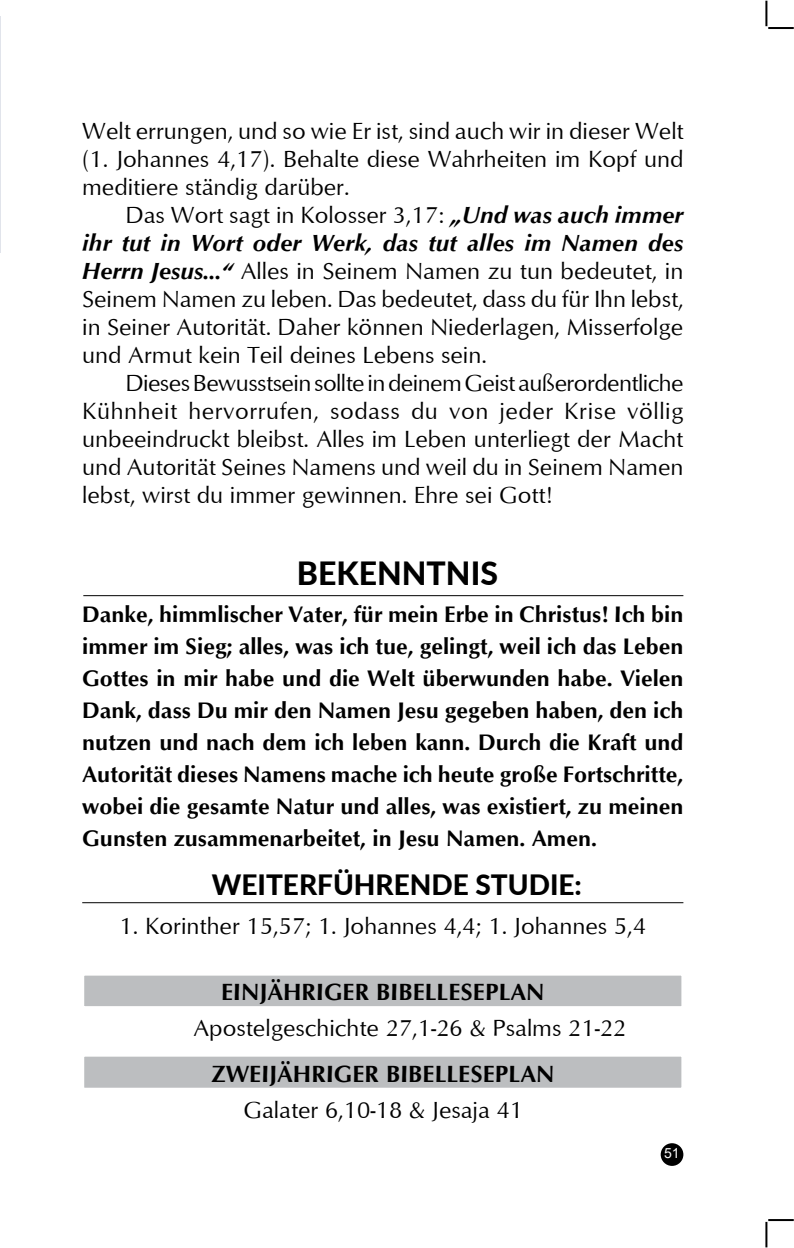
<style>
.page{position:relative;width:794px;height:1248px;background:#fff}
.page>*{position:absolute;margin:0;border:0;box-sizing:border-box;transform-origin:0 0}
.t1{font:900 32px "Lato";color:#000}
.t2{font:900 28px "Lato";color:#000}
.t3{font:24px/28px "Optimum";color:#000;text-align:justify}
.t4{font:700 24px "Optimum";color:#000}
.t5{font:700 23px/32px "Optimum";color:#000;text-align:justify}
.t6{font:14px "Arial";color:#fff}
.s1{font-weight:700;font-style:italic}
</style>
<div class="page">
<div style="left:660px;top:1143px;width:23px;height:22px;background:#000;border-radius:50%"></div>
<hr style="left:768px;top:27px;width:25px;height:2px;background:#000">
<hr style="left:765px;top:1px;width:2px;height:25px;background:#000">
<hr style="left:768px;top:1218px;width:25px;height:2px;background:#000">
<hr style="left:765px;top:1221px;width:2px;height:26px;background:#000">
<div style="left:82px;top:973px;width:601px;height:35px;background:#bcbec0;border:2px solid #fff"></div>
<div style="left:82px;top:1054px;width:601px;height:35px;background:#bcbec0;border:2px solid #fff"></div>
<hr style="left:82px;top:902px;width:601px;height:1px;background:#000">
<hr style="left:83px;top:595px;width:600px;height:1px;background:#000">
<img style="left:0;top:16px;width:1px;height:237px">
<p class="t3" style="left:82px;top:116px;width:603px">Welt errungen, und so wie Er ist, sind auch wir in dieser Welt (1. Johannes 4,17). Behalte diese Wahrheiten im Kopf und meditiere ständig darüber.</p>
<p class="t3" style="left:82px;top:200px;width:603px;text-indent:43px">Das Wort sagt in Kolosser 3,17: <span class="s1">„Und was auch immer ihr tut in Wort oder Werk, das tut alles im Namen des Herrn Jesus…“</span> Alles in Seinem Namen zu tun bedeutet, in Seinem Namen zu leben. Das bedeutet, dass du für Ihn lebst, in Seiner Autorität. Daher können Niederlagen, Misserfolge und Armut kein Teil deines Lebens sein.</p>
<p class="t3" style="left:82px;top:368px;width:603px;text-indent:43px">Dieses Bewusstsein sollte in deinem Geist außerordentliche Kühnheit hervorrufen, sodass du von jeder Krise völlig unbeeindruckt bleibst. Alles im Leben unterliegt der Macht und Autorität Seines Namens und weil du in Seinem Namen lebst, wirst du immer gewinnen. Ehre sei Gott!</p>
<h1 class="t1" style="left:297px;top:550px;width:203px">BEKENNTNIS</h1>
<p class="t5" style="left:82px;top:598px;width:603px">Danke, himmlischer Vater, für mein Erbe in Christus! Ich bin immer im Sieg; alles, was ich tue, gelingt, weil ich das Leben Gottes in mir habe und die Welt überwunden habe. Vielen Dank, dass Du mir den Namen Jesu gegeben haben, den ich nutzen und nach dem ich leben kann. Durch die Kraft und Autorität dieses Namens mache ich heute große Fortschritte, wobei die gesamte Natur und alles, was existiert, zu meinen Gunsten zusammenarbeitet, in Jesu Namen. Amen.</p>
<p class="t2" style="left:212px;top:863px;width:371px">WEITERFÜHRENDE STUDIE:</p>
<p class="t3" style="left:120px;top:910px;width:528px">1. Korinther 15,57; 1. Johannes 4,4; 1. Johannes 5,4</p>
<p class="t4" style="left:221px;top:978px;width:325px">EINJÄHRIGER BIBELLESEPLAN</p>
<p class="t3" style="left:193px;top:1012px;width:435px">Apostelgeschichte 27,1-26 &amp; Psalms 21-22</p>
<p class="t4" style="left:211px;top:1059px;width:344px">ZWEIJÄHRIGER BIBELLESEPLAN</p>
<p class="t3" style="left:243px;top:1094px;width:281px">Galater 6,10-18 &amp; Jesaja 41</p>
<p class="t6" style="left:664px;top:1143px;width:17px">51</p>
</div>
